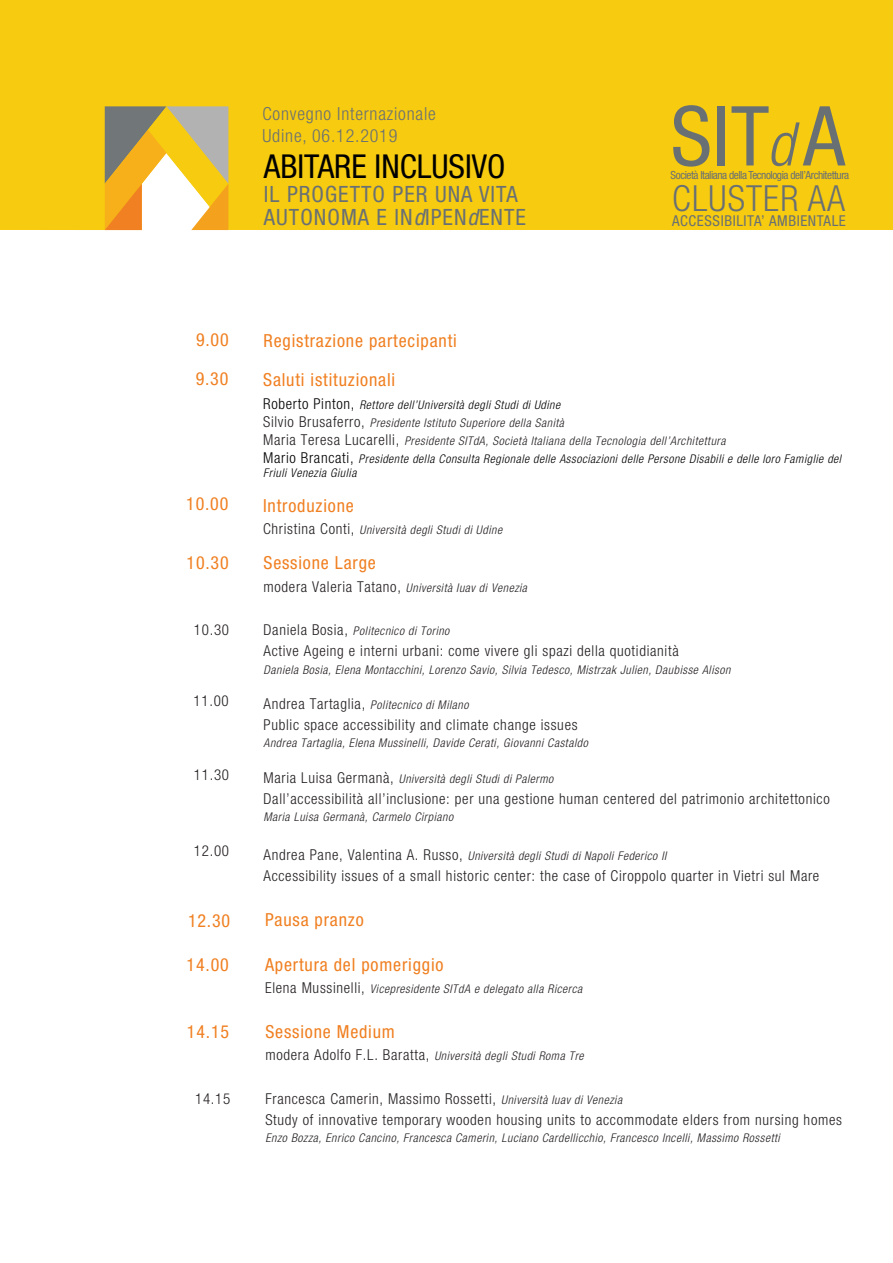
<style>
.page{position:relative;width:893px;height:1263px;background:#fff}
.page>*{position:absolute;margin:0;border:0;box-sizing:border-box;transform-origin:0 0}
.t1{font:condensed 82.8px "Helvetica Neue";color:#697074}
.t2{font:italic 300 condensed 60.3px "Helvetica Neue";color:#697074}
.t3{font:300 condensed 36px "Helvetica Neue";letter-spacing:.03em;color:#697074}
.t4{font:condensed 33px "Helvetica Neue";color:#000001}
.t5{font:condensed 22.5px/22.5px "Helvetica Neue";letter-spacing:.045em;color:#697074}
.t6{font:condensed 18px "Helvetica Neue";letter-spacing:.045em;color:#f08022}
.t7{font:300 condensed 18px/21.6px "Helvetica Neue";letter-spacing:.045em;color:#697074}
.t8{font:300 condensed 15px/21px "Helvetica Neue";letter-spacing:.045em;color:#231f20}
.t9{font:condensed 15px "Helvetica Neue";letter-spacing:.04em;color:#697074}
.t10{font:italic 300 condensed 12px "Helvetica Neue";letter-spacing:.045em;color:#231f20}
.t11{font:italic 300 condensed 12px/18px "Helvetica Neue";letter-spacing:.045em;color:#000001}
.t12{font:condensed 11.25px "Helvetica Neue";letter-spacing:-.04em;color:#697074}
.s1{font-style:italic}
.s2{font-style:normal;font-size:15px}
.s3{font-style:normal;font-size:15px;color:#231f20}
.s4{color:#231f20}
.s5{font-style:italic;font-size:12px}
</style>
<div class="page">
<div style="left:0;top:0;width:893px;height:230px;background:#f7cb0f"></div>
<svg style="left:105px;top:106px;width:123px;height:124px"></svg>
<h3 class="t7" style="left:262px;top:103px;width:175px">Convegno Internazionale<br>Udine, 06.12.2019</h3>
<h3 class="t4" style="left:264px;top:147px;width:243px">ABITARE INCLUSIVO</h3>
<h3 class="t5" style="left:264px;top:183px;width:263px">IL PROGETTO PER UNA VITA<br>AUTONOMA E IN<span class="s1">d</span>IPEN<span class="s1">d</span>ENTE</h3>
<h1 class="t1" style="left:671px;top:88px;width:176px">SIT A</h1>
<p class="t12" style="left:671px;top:169px;width:180px">Società Italiana della Tecnologia dell’Architettura</p>
<h2 class="t2" style="left:767px;top:110px;width:28px">d</h2>
<h3 class="t3" style="left:672px;top:178px;width:174px">CLUSTER AA</h3>
<p class="t9" style="left:672px;top:212px;width:175px">ACCESSIBILITA’ AMBIENTALE</p>
<h3 class="t6" style="left:196px;top:329px;width:34px">9.00</h3>
<h3 class="t6" style="left:264px;top:330px;width:195px">Registrazione partecipanti</h3>
<h3 class="t6" style="left:196px;top:368px;width:34px">9.30</h3>
<h3 class="t6" style="left:263px;top:369px;width:134px">Saluti istituzionali</h3>
<p class="t11" style="left:263px;top:395px;width:579px"><span class="s2">Roberto Pinton,</span> Rettore dell’Università degli Studi di Udine<br><span class="s3">Silvio Brusaferro,</span> <span class="s4">Presidente Istituto Superiore della Sanità<br></span><span class="s3">Maria Teresa Lucarelli,</span> <span class="s4">Presidente SITdA, Società Italiana della Tecnologia dell’Architettura<br></span><span class="s2">Mario Brancati,</span> Presidente della Consulta Regionale delle Associazioni delle Persone Disabili e delle loro Famiglie del</p>
<p class="t11" style="left:263px;top:464px;width:95px">Friuli Venezia Giulia</p>
<h3 class="t6" style="left:186px;top:493px;width:44px">10.00</h3>
<h3 class="t6" style="left:263px;top:495px;width:92px">Introduzione</h3>
<p class="t10" style="left:263px;top:523px;width:240px"><span class="s2">Christina Conti,</span> Università degli Studi di Udine</p>
<h3 class="t6" style="left:187px;top:552px;width:44px">10.30</h3>
<h3 class="t6" style="left:263px;top:552px;width:114px">Sessione Large</h3>
<p class="t10" style="left:263px;top:580px;width:265px"><span class="s2">modera Valeria Tatano,</span> Università Iuav di Venezia</p>
<p class="t10" style="left:263px;top:624px;width:187px"><span class="s2">Daniela Bosia,</span> Politecnico di Torino</p>
<p class="t8" style="left:263px;top:640px;width:417px">Active Ageing e interni urbani: come vivere gli spazi della quotidianità</p>
<p class="t10" style="left:263px;top:662px;width:468px">Daniela Bosia, Elena Montacchini, Lorenzo Savio, Silvia Tedesco, Mistrzak Julien, Daubisse Alison</p>
<p class="t10" style="left:263px;top:698px;width:207px"><span class="s2">Andrea Tartaglia,</span> Politecnico di Milano</p>
<p class="t8" style="left:263px;top:714px;width:316px">Public space accessibility and climate change issues</p>
<p class="t10" style="left:263px;top:736px;width:326px">Andrea Tartaglia, Elena Mussinelli, Davide Cerati, Giovanni Castaldo</p>
<p class="t10" style="left:263px;top:771px;width:291px"><span class="s2">Maria Luisa Germanà,</span> Università degli Studi di Palermo</p>
<p class="t8" style="left:263px;top:788px;width:568px">Dall’accessibilità all’inclusione: per una gestione human centered del patrimonio architettonico</p>
<p class="t10" style="left:263px;top:810px;width:191px">Maria Luisa Germanà, Carmelo Cirpiano</p>
<p class="t10" style="left:263px;top:848px;width:404px"><span class="s2">Andrea Pane, Valentina A. Russo,</span> Università degli Studi di Napoli Federico II</p>
<p class="t8" style="left:263px;top:864px;width:557px">Accessibility issues of a small historic center: the case of Ciroppolo quarter in Vietri sul Mare</p>
<h3 class="t6" style="left:188px;top:910px;width:44px">12.30</h3>
<h3 class="t6" style="left:265px;top:910px;width:100px">Pausa pranzo</h3>
<h3 class="t6" style="left:187px;top:954px;width:44px">14.00</h3>
<h3 class="t6" style="left:265px;top:954px;width:180px">Apertura del pomeriggio</h3>
<p class="t10" style="left:265px;top:982px;width:319px"><span class="s2">Elena Mussinelli,</span> Vicepresidente SITdA e delegato alla Ricerca</p>
<h3 class="t6" style="left:187px;top:1021px;width:44px">14.15</h3>
<h3 class="t6" style="left:265px;top:1021px;width:131px">Sessione Medium</h3>
<p class="t10" style="left:265px;top:1049px;width:320px"><span class="s2">modera Adolfo F.L. Baratta,</span> Università degli Studi Roma Tre</p>
<p class="t8" style="left:265px;top:1088px;width:578px">Francesca Camerin, Massimo Rossetti, <span class="s5">Università Iuav di Venezia<br></span>Study of innovative temporary wooden housing units to accommodate elders from nursing homes</p>
<p class="t10" style="left:265px;top:1131px;width:516px">Enzo Bozza, Enrico Cancino, Francesca Camerin, Luciano Cardellicchio, Francesco Incelli, Massimo Rossetti</p>
<p class="t8" style="left:194px;top:619px;width:37px">10.30</p>
<p class="t8" style="left:194px;top:690px;width:37px">11.00</p>
<p class="t8" style="left:194px;top:764px;width:37px">11.30</p>
<p class="t8" style="left:194px;top:840px;width:37px">12.00</p>
<p class="t8" style="left:195px;top:1088px;width:37px">14.15</p>
</div>
